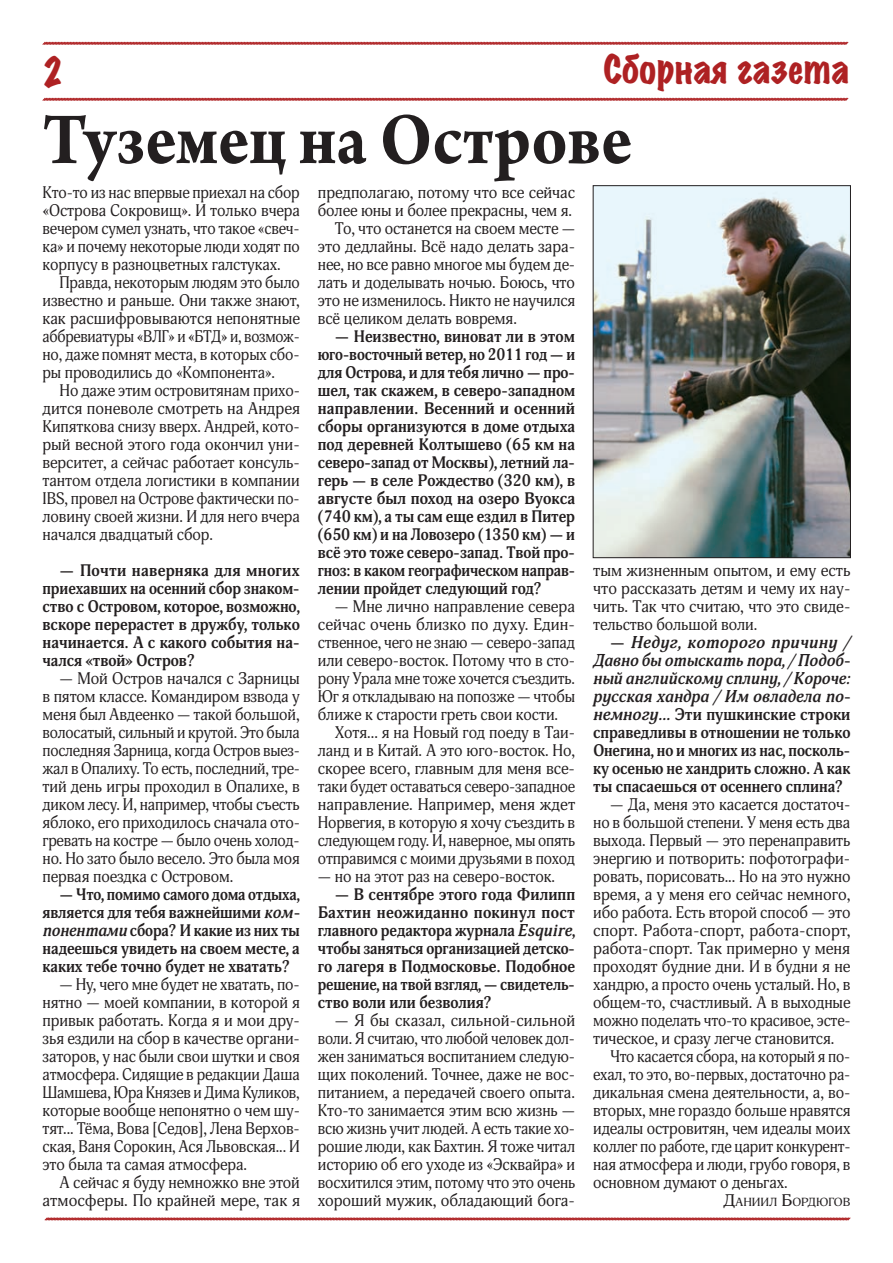
<style>
.page{position:relative;width:893px;height:1263px;background:#fff}
.page>*{position:absolute;margin:0;border:0;box-sizing:border-box;transform-origin:0 0}
.t1{font:700 78px "Arno Pro";color:#231f20;scale:.9 1}
.t2{font:expanded 35.85px "Marker Felt";color:#ae2123;scale:.94 1}
.t3{font:expanded 35.85px "Marker Felt";color:#ae2123;scale:.87 1}
.t4{font:16.5px/18px "Adonis";letter-spacing:-.005em;color:#231f20;text-align:justify}
.t5{font:16.5px/18px "Adonis";letter-spacing:-.005em;color:#231f20;text-align:justify;scale:.96 1}
.t6{font:700 16.5px/18px "Adonis";letter-spacing:-.005em;color:#231f20;text-align:justify}
.t7{font:16.5px/18px "Adonis";letter-spacing:-.005em;color:#231f20;text-align:justify;scale:.95 1}
.t8{font:16.5px/18px "Adonis";letter-spacing:-.005em;color:#231f20;text-align:justify;scale:.94 1}
.t9{font:700 16.5px/18px "Adonis";letter-spacing:-.005em;color:#231f20;text-align:justify;scale:.93 1}
.t10{font:16.5px "Adonis";letter-spacing:-.005em;color:#231f20;scale:.93 1}
.t11{font:11.55px "Adonis";color:#231f20;scale:1.1 1}
.s1{font-style:italic}
.s2{font-size:16.5px}
</style>
<div class="page">
<svg style="left:42px;top:41px;width:807px;height:4px;background:#cc7677"></svg>
<svg style="left:42px;top:97px;width:807px;height:4px;background:#cd7677"></svg>
<svg style="left:44px;top:1217px;width:807px;height:4px;background:#cc7677"></svg>
<img style="left:595px;top:187px;width:254px;height:369px">
<div style="left:593px;top:185px;width:258px;height:373px;border:1px solid #231f20"></div>
<h2 class="t3" style="left:43px;top:46px;width:25px">2</h2>
<h2 class="t2" style="left:604px;top:43px;width:263px">Сборная газета</h2>
<h1 class="t1" style="left:43px;top:94px;width:657px">Туземец на Острове</h1>
<p class="t7" style="left:43px;top:184px;width:272px">Кто-то из нас впервые приехал на сбор «Острова Сокровищ». И только вчера вечером сумел узнать, что такое «свеч&shy;ка» и почему некоторые люди ходят по корпусу в разноцветных галстуках.</p>
<p class="t8" style="left:43px;top:274px;width:275px;text-indent:17px">Правда, некоторым людям это было известно и раньше. Они также знают, как расшифровываются непонятные аббревиатуры «ВЛГ» и «БТД» и, возмож&shy;но, даже помнят места, в которых сбо&shy;ры проводились до «Компонента».</p>
<p class="t5" style="left:43px;top:382px;width:270px;text-indent:17px">Но даже этим островитянам прихо&shy;дится поневоле смотреть на Андрея Кипяткова снизу вверх. Андрей, кото&shy;рый весной этого года окончил уни&shy;верситет, а сейчас работает консуль&shy;тантом отдела логистики в компании IBS, провел на Острове фактически по&shy;ловину своей жизни. И для него вчера начался двадцатый сбор.</p>
<p class="t6" style="left:43px;top:562px;width:259px;text-indent:17px">— Почти наверняка для многих приехавших на осенний сбор знаком&shy;ство с Островом, которое, возможно, вскоре перерастет в дружбу, только начинается. А с какого события на&shy;чался «твой» Остров?</p>
<p class="t4" style="left:43px;top:670px;width:259px;text-indent:17px">— Мой Остров начался с Зарницы в пятом классе. Командиром взвода у меня был Авдеенко — такой большой, волосатый, сильный и крутой. Это была последняя Зарница, когда Остров выез&shy;жал в Опалиху. То есть, последний, тре&shy;тий день игры проходил в Опалихе, в диком лесу. И, например, чтобы съесть яблоко, его приходилось сначала ото&shy;гревать на костре — было очень холод&shy;но. Но зато было весело. Это была моя первая поездка с Островом.</p>
<p class="t9" style="left:43px;top:886px;width:278px;text-indent:17px">— Что, помимо самого дома отдыха, является для тебя важнейшими <span class="s1">ком&shy;понентами</span> сбора? И какие из них ты надеешься увидеть на своем месте, а каких тебе точно будет не хватать?</p>
<p class="t7" style="left:43px;top:976px;width:272px;text-indent:17px">— Ну, чего мне будет не хватать, по&shy;нятно — моей компании, в которой я привык работать. Когда я и мои дру&shy;зья ездили на сбор в качестве органи&shy;заторов, у нас были свои шутки и своя атмосфера. Сидящие в редакции Даша Шамшева, Юра Князев и Дима Куликов, которые вообще непонятно о чем шу&shy;тят... Тёма, Вова [Седов], Лена Верхов&shy;ская, Ваня Сорокин, Ася Львовская... И это была та самая атмосфера.</p>
<p class="t5" style="left:43px;top:1174px;width:270px;text-align:right">А сейчас я буду немножко вне этой атмосферы. По крайней мере, так я</p>
<p class="t4" style="left:318px;top:184px;width:259px">предполагаю, потому что все сейчас</p>
<p class="t5" style="left:318px;top:202px;width:266px">более юны и более прекрасны, чем я.</p>
<p class="t5" style="left:335px;top:220px;width:252px">То, что останется на своем месте —</p>
<p class="t4" style="left:318px;top:238px;width:259px">это дедлайны. Всё надо делать зара-</p>
<p class="t7" style="left:318px;top:256px;width:272px">нее, но все равно многое мы будем де-</p>
<p class="t5" style="left:318px;top:274px;width:269px">лать и доделывать ночью. Боюсь, что</p>
<p class="t5" style="left:318px;top:292px;width:270px">это не изменилось. Никто не научился</p>
<p class="t5" style="left:318px;top:310px;width:209px">всё целиком делать вовремя.</p>
<p class="t6" style="left:318px;top:328px;width:259px;text-indent:17px">— Неизвестно, виноват ли в этом юго-восточный ветер, но 2011 год — и для Острова, и для тебя лично — про&shy;шел, так скажем, в северо-западном направлении. Весенний и осенний сборы организуются в доме отдыха под деревней Колтышево (65 км на северо-запад от Москвы), летний ла&shy;герь — в селе Рождество (320 км), в августе был поход на озеро Вуокса (740 км), а ты сам еще ездил в Питер (650 км) и на Ловозеро (1350 км) — и всё это тоже северо-запад. Твой про&shy;гноз: в каком географическом направ&shy;лении пройдет следующий год?</p>
<p class="t4" style="left:318px;top:598px;width:259px;text-indent:17px">— Мне лично направление севера сейчас очень близко по духу. Един&shy;ственное, чего не знаю — северо-запад или северо-восток. Потому что в сто&shy;рону Урала мне тоже хочется съездить.<br>Юг я откладываю на попозже — чтобы ближе к старости греть свои кости.</p>
<p class="t5" style="left:318px;top:724px;width:270px;text-indent:17px">Хотя... я на Новый год поеду в Таи&shy;ланд и в Китай. А это юго-восток. Но, скорее всего, главным для меня все&shy;таки будет оставаться северо-западное направление. Например, меня ждет Норвегия, в которую я хочу съездить в следующем году. И, наверное, мы опять отправимся с моими друзьями в поход</p>
<p class="t5" style="left:318px;top:868px;width:249px">— но на этот раз на северо-восток.</p>
<p class="t6" style="left:318px;top:886px;width:259px;text-indent:17px">— В сентябре этого года Филипп Бахтин неожиданно покинул пост главного редактора журнала <span class="s1">Esquire</span>, чтобы заняться организацией детско&shy;го лагеря в Подмосковье. Подобное решение, на твой взгляд, — свидетель&shy;ство воли или безволия?</p>
<p class="t4" style="left:318px;top:1012px;width:259px;text-indent:17px">— Я бы сказал, сильной-сильной воли. Я считаю, что любой человек дол&shy;жен заниматься воспитанием следую&shy;щих поколений. Точнее, даже не вос&shy;питанием, а передачей своего опыта.<br>Кто-то занимается этим всю жизнь — всю жизнь учит людей. А есть такие хо&shy;рошие люди, как Бахтин. Я тоже читал историю об его уходе из «Эсквайра» и восхитился этим, потому что это очень хороший мужик, обладающий бога-</p>
<p class="t4" style="left:593px;top:562px;width:259px">тым жизненным опытом, и ему есть что рассказать детям и чему их нау&shy;чить. Так что считаю, что это свиде&shy;тельство большой воли.</p>
<p class="t6" style="left:593px;top:634px;width:259px;text-indent:17px">— <span class="s1">Недуг, которого причину / Давно бы отыскать пора, / Подоб&shy;ный английскому сплину, / Короче: русская хандра / Им овладела по&shy;немногу...</span> Эти пушкинские строки справедливы в отношении не только Онегина, но и многих из нас, посколь&shy;ку осенью не хандрить сложно. А как ты спасаешься от осеннего сплина?</p>
<p class="t5" style="left:610px;top:796px;width:252px">— Да, меня это касается достаточ-</p>
<p class="t7" style="left:593px;top:814px;width:272px">но в большой степени. У меня есть два</p>
<p class="t5" style="left:593px;top:832px;width:269px">выхода. Первый — это перенаправить</p>
<p class="t4" style="left:593px;top:850px;width:259px">энергию и потворить: пофотографи-</p>
<p class="t5" style="left:593px;top:868px;width:270px">ровать, порисовать... Но на это нужно</p>
<p class="t4" style="left:593px;top:886px;width:259px">время, а у меня его сейчас немного,</p>
<p class="t5" style="left:593px;top:904px;width:270px">ибо работа. Есть второй способ — это</p>
<p class="t4" style="left:593px;top:922px;width:259px">спорт. Работа-спорт, работа-спорт,</p>
<p class="t4" style="left:593px;top:940px;width:259px">работа-спорт. Так примерно у меня</p>
<p class="t4" style="left:593px;top:958px;width:259px">проходят будние дни. И в будни я не</p>
<p class="t5" style="left:593px;top:976px;width:270px">хандрю, а просто очень усталый. Но, в</p>
<p class="t5" style="left:593px;top:994px;width:270px">общем-то, счастливый. А в выходные</p>
<p class="t8" style="left:593px;top:1012px;width:275px">можно поделать что-то красивое, эсте-</p>
<p class="t5" style="left:593px;top:1030px;width:253px">тическое, и сразу легче становится.</p>
<p class="t10" style="left:610px;top:1047px;width:260px">Что касается сбора, на который я по-</p>
<p class="t8" style="left:593px;top:1066px;width:275px">ехал, то это, во-первых, достаточно ра-</p>
<p class="t5" style="left:593px;top:1084px;width:269px">дикальная смена деятельности, а, во-</p>
<p class="t5" style="left:593px;top:1102px;width:270px">вторых, мне гораздо больше нравятся</p>
<p class="t5" style="left:593px;top:1120px;width:270px">идеалы островитян, чем идеалы моих</p>
<p class="t8" style="left:593px;top:1138px;width:275px">коллег по работе, где царит конкурент-</p>
<p class="t7" style="left:593px;top:1156px;width:272px">ная атмосфера и люди, грубо говоря, в</p>
<p class="t5" style="left:593px;top:1174px;width:204px">основном думают о деньгах.</p>
<p class="t11" style="left:723px;top:1195px;width:117px"><span class="s2">Д</span>аниил <span class="s2">Б</span>ордюгов</p>
</div>
